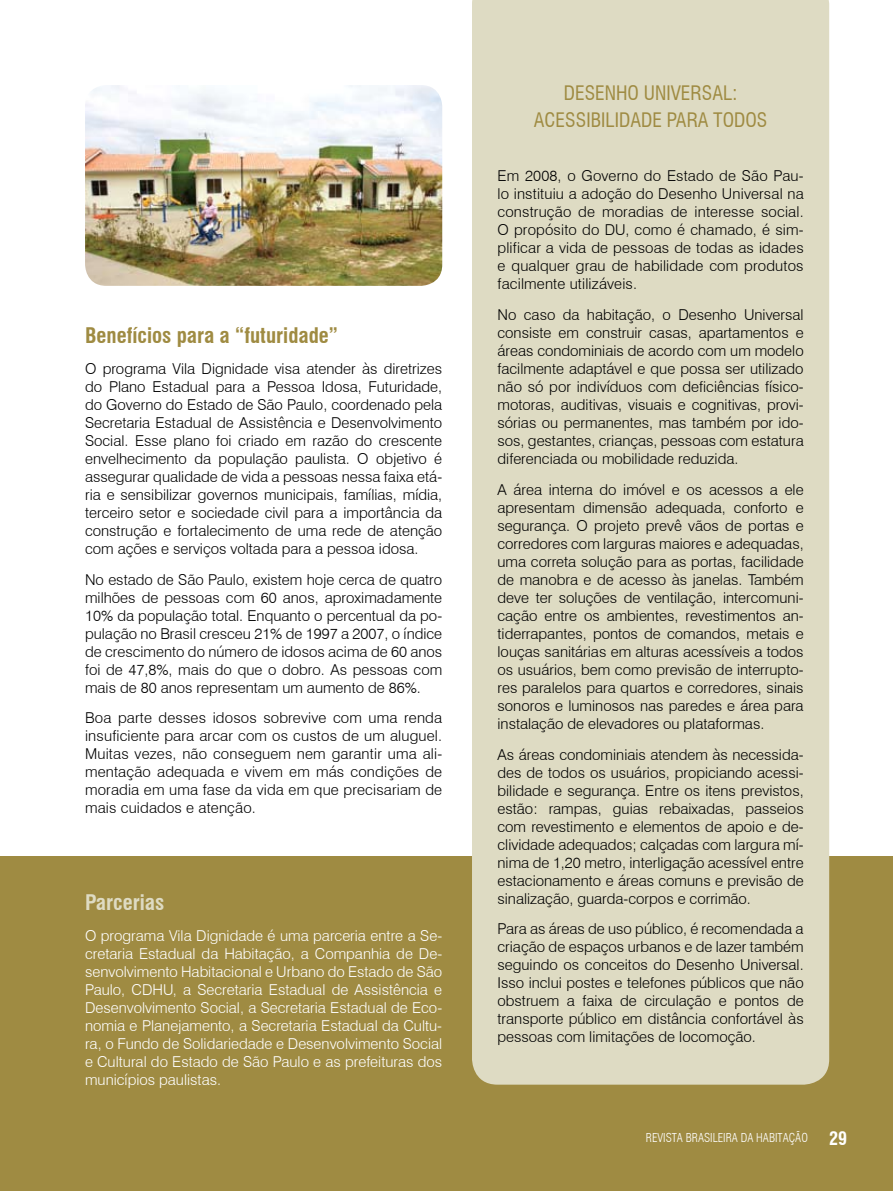
<style>
.page{position:relative;width:893px;height:1191px;background:#fff}
.page>*{position:absolute;margin:0;border:0;box-sizing:border-box;transform-origin:0 0}
.t1{font:700 condensed 21px "Swiss 721 BT";color:#9f8b42}
.t2{font:700 condensed 21px "Swiss 721 BT";color:#dedbc3}
.t3{font:condensed 19.5px/27px "Swiss 721 BT";color:#9f8b42;text-align:center}
.t4{font:700 condensed 18px "Swiss 721 BT";color:#fff}
.t5{font:300 15px/18px "Swiss 721 BT";color:#000;text-align:justify}
.t6{font:300 15px/18px "Swiss 721 BT";color:#fff;text-align:justify}
.t7{font:300 condensed 12px "Swiss 721 BT";color:#fff}
</style>
<div class="page">
<div style="left:0;top:856px;width:893px;height:335px;background:#9f8b42"></div>
<div style="left:472px;top:0;width:357px;height:1084px;background:#dedbc3"></div>
<img style="left:85px;top:85px;width:357px;height:201px">
<h1 class="t1" style="left:85px;top:323px;width:255px">Benefícios para a “futuridade”</h1>
<p class="t5" style="left:85px;top:359px;width:359px">O programa Vila Dignidade visa atender às diretrizes do Plano Estadual para a Pessoa I dosa, Futuridade, do Governo do Estado de São Paulo, coordenado pela Secretaria Estadual de Assistência e Desenvolvimento Social. Esse plano foi criado em razão do crescente envelhecimento da população paulista. O objetivo é assegurar qualidade de vida a pessoas nessa faixa etá&shy;ria e sensibilizar governos municipais, famílias, mídia, terceiro setor e sociedade civil para a importância da construção e fortalecimento de uma rede de atenção com ações e serviços voltada para a pessoa idosa.</p>
<p class="t5" style="left:85px;top:570px;width:359px">No estado de São Paulo, existem hoje cerca de quatro milhões de pessoas com 60 anos, aproximadamente 10% da população total. Enquanto o percentual da po&shy;pulação no Brasil cresceu 21% de 1997 a 2007, o índice de crescimento do número de idosos acima de 60 anos foi de 47,8%, mais do que o dobro. As pessoas com mais de 80 anos representam um aumento de 86%.</p>
<p class="t5" style="left:85px;top:709px;width:359px">Boa parte desses idosos sobrevive com uma renda insuficiente para arcar com os custos de um aluguel.<br>Muitas vezes, não conseguem nem garantir uma ali&shy;mentação adequada e vivem em más condições de moradia em uma fase da vida em que precisariam de mais cuidados e atenção.</p>
<h1 class="t2" style="left:85px;top:889px;width:81px">Parcerias</h1>
<p class="t6" style="left:85px;top:926px;width:359px">O programa Vila Dignidade é uma parceria entre a Se&shy;cretaria Estadual da Habitação, a Companhia de De&shy;senvolvimento Habitacional e Urbano do Estado de São Paulo, CDHU, a Secretaria Estadual de Assistência e Desenvolvimento Social, a Secretaria Estadual de Eco&shy;nomia e Planejamento, a Secretaria Estadual da Cultu&shy;ra, o Fundo de Solidariedade e Desenvolvimento Social e Cultural do Estado de São Paulo e as prefeituras dos municípios paulistas.</p>
<h2 class="t3" style="left:534px;top:79px;width:233px">DESENHO UNIVERSAL:<br>ACESSIBILIDADE PARA TODOS</h2>
<p class="t5" style="left:497px;top:167px;width:308px">Em 2008, o Governo do Estado de São Pau&shy;lo instituiu a adoção do Desenho Universal na construção de moradias de interesse social.<br>O propósito do DU, como é chamado, é sim&shy;plificar a vida de pessoas de todas as idades e qualquer grau de habilidade com produtos facilmente utilizáveis.</p>
<p class="t5" style="left:497px;top:305px;width:308px">No caso da habitação, o Desenho Universal consiste em construir casas, apartamentos e áreas condominiais de acordo com um modelo facilmente adaptável e que possa ser utilizado não só por indivíduos com deficiências físico&shy;motoras, auditivas, visuais e cognitivas, provi&shy;sórias ou permanentes, mas também por ido&shy;sos, gestantes, crianças, pessoas com estatura diferenciada ou mobilidade reduzida.</p>
<p class="t5" style="left:497px;top:480px;width:308px">A área interna do imóvel e os acessos a ele apresentam dimensão adequada, conforto e segurança. O projeto prevê vãos de portas e corredores com larguras maiores e adequadas, uma correta solução para as portas, facilidade de manobra e de acesso às janelas. Também deve ter soluções de ventilação, intercomuni&shy;cação entre os ambientes, revestimentos an&shy;tiderrapantes, pontos de comandos, metais e louças sanitárias em alturas acessíveis a todos os usuários, bem como previsão de interrupto&shy;res paralelos para quartos e corredores, sinais sonoros e luminosos nas paredes e área para instalação de elevadores ou plataformas.</p>
<p class="t5" style="left:497px;top:745px;width:308px">As áreas condominiais atendem às necessida&shy;des de todos os usuários, propiciando acessi&shy;bilidade e segurança. Entre os itens previstos, estão: rampas, guias rebaixadas, passeios com revestimento e elementos de apoio e de&shy;clividade adequados; calçadas com largura mí&shy;nima de 1,20 metro, interligação acessível entre estacionamento e áreas comuns e previsão de sinalização, guarda-corpos e corrimão.</p>
<p class="t5" style="left:497px;top:920px;width:308px">Para as áreas de uso público, é recomendada a criação de espaços urbanos e de lazer também seguindo os conceitos do Desenho Universal.<br>Isso inclui postes e telefones públicos que não obstruem a faixa de circulação e pontos de transporte público em distância confortável às pessoas com limitações de locomoção.</p>
<p class="t7" style="left:646px;top:1130px;width:13px">REVISTA</p>
<p class="t7" style="left:686px;top:1130px;width:13px">BRASILEIRA</p>
<p class="t7" style="left:741px;top:1130px;width:29px">DA HABITA</p>
<p class="t7" style="left:789px;top:1130px;width:19px">ÇÃO</p>
<p class="t4" style="left:829px;top:1127px;width:19px">29</p>
</div>
